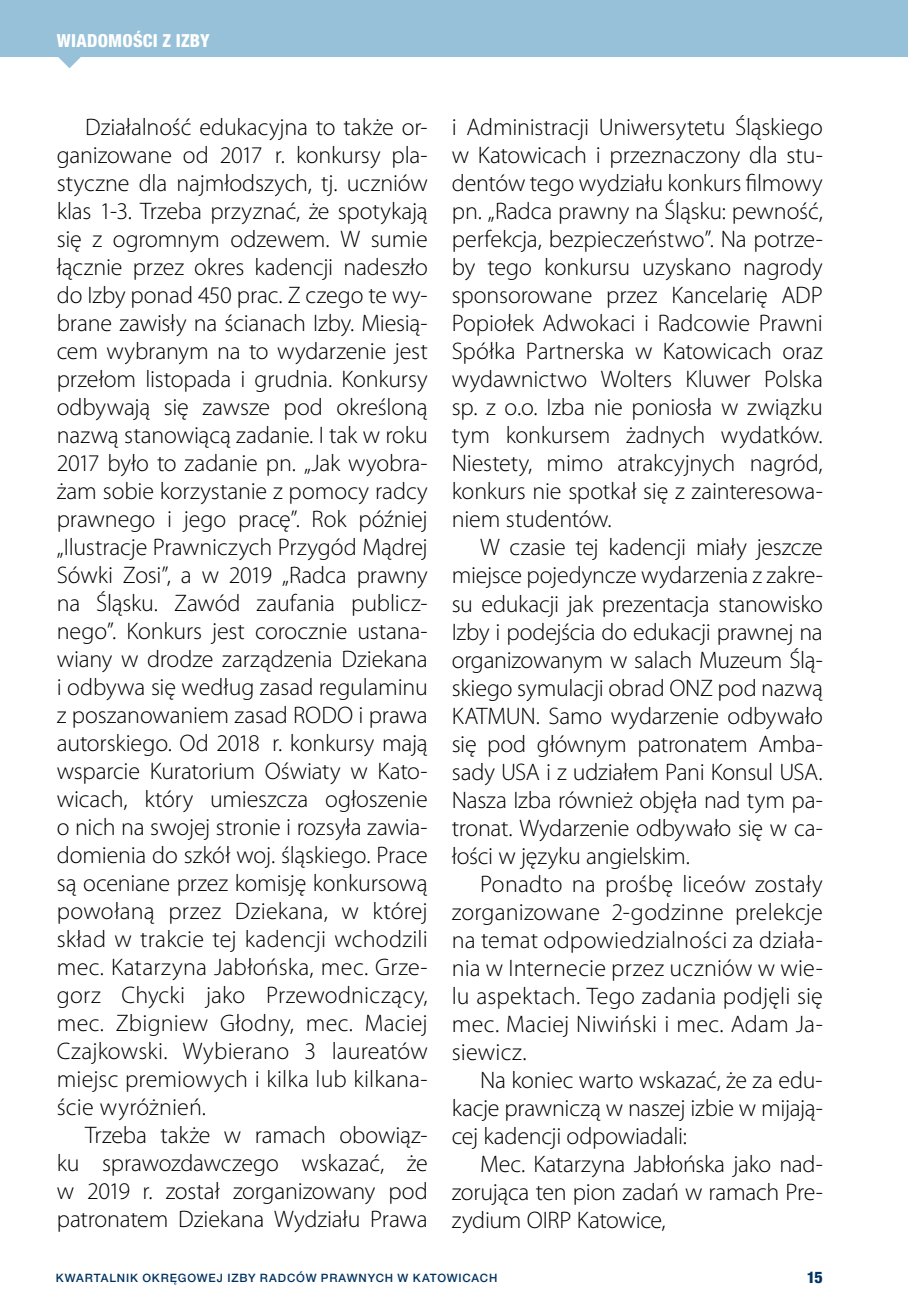
<style>
.page{position:relative;width:908px;height:1304px;background:#fff}
.page>*{position:absolute;margin:0;border:0;box-sizing:border-box;transform-origin:0 0}
.t1{font:300 24px/28px "Myriad Pro";letter-spacing:-.005em;color:#000;text-align:justify}
.t2{font:800 condensed 18px "Helvetica Neue LT Pro";letter-spacing:.015em;color:#fff}
.t3{font:800 condensed 16px "Helvetica Neue LT Pro";color:#003361}
.t4{font:500 11.6px "Helvetica Neue LT Pro";letter-spacing:.075em;color:#003361}
</style>
<div class="page">
<div style="left:0;top:0;width:907px;height:57px;background:#97c1d8"></div>
<svg style="left:58px;top:57px;width:23px;height:11px"></svg>
<p class="t2" style="left:57px;top:29px;width:154px">WIADOMOŚCI Z IZBY</p>
<p class="t1" style="left:57px;top:113px;width:372px;text-indent:28px">Działalność edukacyjna to także or&shy;ganizowane od 2017 r. konkursy pla&shy;styczne dla najmłodszych, tj. uczniów klas 1-3. Trzeba przyznać, że spotykają się z ogromnym odzewem. W sumie łącznie przez okres kadencji nadeszło do Izby ponad 450 prac. Z czego te wy&shy;brane zawisły na ścianach Izby. Miesią&shy;cem wybranym na to wydarzenie jest przełom listopada i grudnia. Konkursy odbywają się zawsze pod określoną nazwą stanowiącą zadanie. I tak w roku 2017 było to zadanie pn. „Jak wyobra&shy;żam sobie korzystanie z pomocy radcy prawnego i jego pracę”. Rok później „Ilustracje Prawniczych Przygód Mądrej Sówki Zosi”, a w 2019 „Radca prawny na Śląsku. Zawód zaufania publicz&shy;nego”. Konkurs jest corocznie ustana&shy;wiany w drodze zarządzenia Dziekana i odbywa się według zasad regulaminu z poszanowaniem zasad RODO i prawa autorskiego. Od 2018 r. konkursy mają wsparcie Kuratorium Oświaty w Kato&shy;wicach, który umieszcza ogłoszenie o nich na swojej stronie i rozsyła zawia&shy;domienia do szkół woj. śląskiego. Prace są oceniane przez komisję konkursową powołaną przez Dziekana, w której skład w trakcie tej kadencji wchodzili mec. Katarzyna Jabłońska, mec. Grze&shy;gorz Chycki jako Przewodniczący, mec. Zbigniew Głodny, mec. Maciej Czajkowski. Wybierano 3 laureatów miejsc premiowych i kilka lub kilkana&shy;ście wyróżnień.</p>
<p class="t1" style="left:57px;top:1121px;width:372px;text-indent:28px">Trzeba także w ramach obowiąz&shy;ku sprawozdawczego wskazać, że w 2019 r. został zorganizowany pod patronatem Dziekana Wydziału Prawa</p>
<p class="t1" style="left:451px;top:113px;width:372px">i Administracji Uniwersytetu Śląskiego w Katowicach i przeznaczony dla stu&shy;dentów tego wydziału konkurs filmowy pn. „Radca prawny na Śląsku: pewność, perfekcja, bezpieczeństwo”. Na potrze&shy;by tego konkursu uzyskano nagrody sponsorowane przez Kancelarię ADP Popiołek Adwokaci i Radcowie Prawni Spółka Partnerska w Katowicach oraz wydawnictwo Wolters Kluwer Polska sp. z o.o. Izba nie poniosła w związku tym konkursem żadnych wydatków.<br>Niestety, mimo atrakcyjnych nagród, konkurs nie spotkał się z zainteresowa&shy;niem studentów.</p>
<p class="t1" style="left:451px;top:533px;width:372px;text-indent:28px">W czasie tej kadencji miały jeszcze miejsce pojedyncze wydarzenia z zakre&shy;su edukacji jak prezentacja stanowisko Izby i podejścia do edukacji prawnej na organizowanym w salach Muzeum Ślą&shy;skiego symulacji obrad ONZ pod nazwą KATMUN. Samo wydarzenie odbywało się pod głównym patronatem Amba&shy;sady USA i z udziałem Pani Konsul USA.<br>Nasza Izba również objęła nad tym pa&shy;tronat. Wydarzenie odbywało się w ca&shy;łości w języku angielskim.</p>
<p class="t1" style="left:451px;top:869px;width:372px;text-indent:28px">Ponadto na prośbę liceów zostały zorganizowane 2-godzinne prelekcje na temat odpowiedzialności za działa&shy;nia w Internecie przez uczniów w wie&shy;lu aspektach. Tego zadania podjęli się mec. Maciej Niwiński i mec. Adam Ja&shy;siewicz.</p>
<p class="t1" style="left:451px;top:1065px;width:372px;text-indent:28px">Na koniec warto wskazać, że za edu&shy;kacje prawniczą w naszej izbie w mijają&shy;cej kadencji odpowiadali:</p>
<p class="t1" style="left:451px;top:1149px;width:372px;text-indent:28px">Mec. Katarzyna Jabłońska jako nad&shy;zorująca ten pion zadań w ramach Pre&shy;zydium OIRP Katowice,</p>
<p class="t4" style="left:56px;top:1271px;width:284px">KWARTALNIK OKR ĘGOWEJ IZBY RADCÓW PRAWN</p>
<p class="t4" style="left:367px;top:1271px;width:63px">YCH W KATOWI</p>
<p class="t4" style="left:462px;top:1271px;width:36px">CACH</p>
<p class="t3" style="left:806px;top:1267px;width:18px">15</p>
</div>
